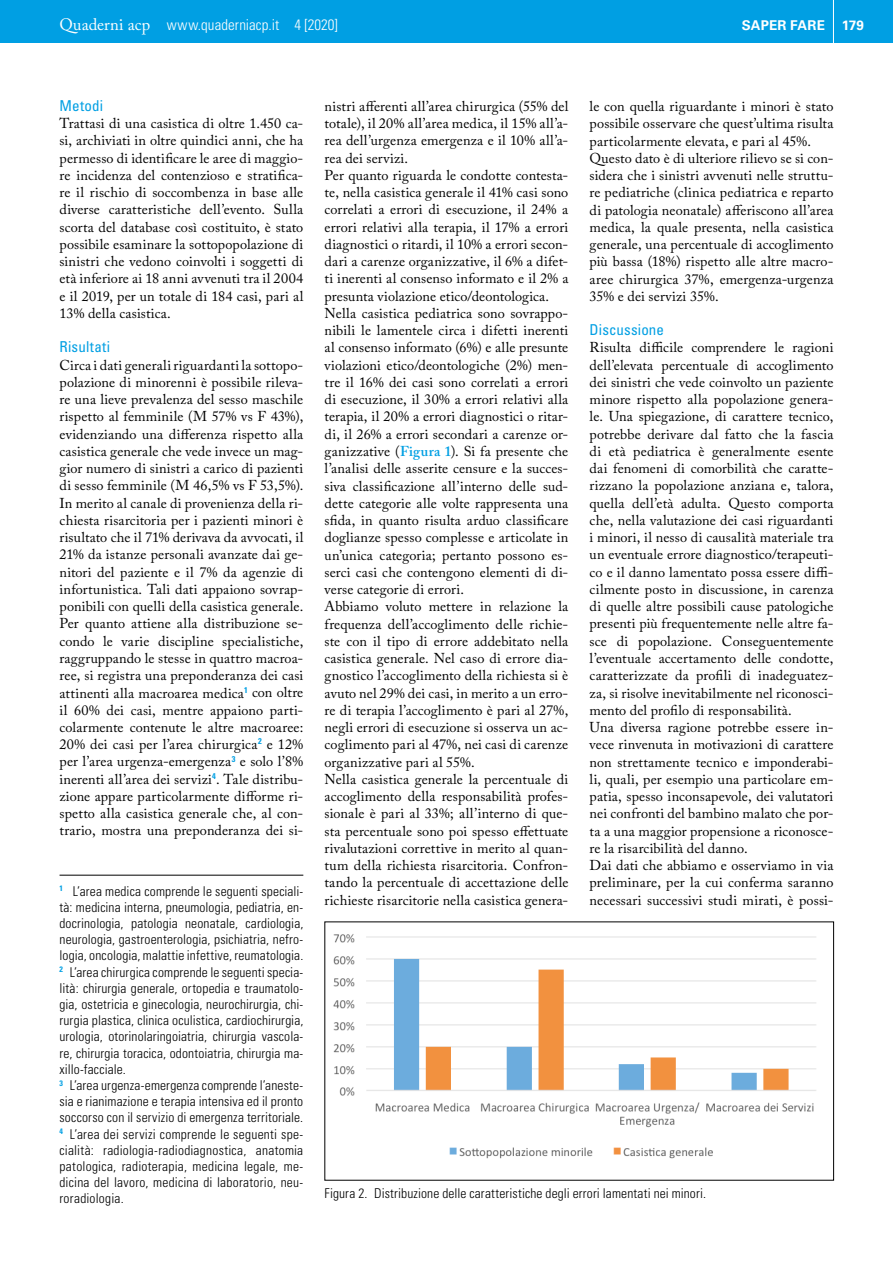
<style>
.page{position:relative;width:893px;height:1263px;background:#fff}
.page>*{position:absolute;margin:0;border:0;box-sizing:border-box;transform-origin:0 0}
.t1{font:300 condensed 15px "Univers LT Std";letter-spacing:.005em;color:#fff}
.t2{font:condensed 15px "Univers LT Std";letter-spacing:.01em;color:#009fe3}
.t3{font:14.25px/17.2px "Adobe Caslon Pro";letter-spacing:.01em;color:#000}
.t4{font:300 condensed 13.5px/16.2px "Univers LT Std";letter-spacing:.01em;color:#000}
.t5{font:700 13.5px "Univers LT Std";letter-spacing:.01em;color:#fff}
.s1{font-family:"Adobe Caslon Pro";font-weight:400;font-stretch:normal;font-size:16.5px}
.s2{font-style:inherit}
.s3{font-weight:600;color:#009fe3}
</style>
<div class="page">
<div style="left:0;top:0;width:893px;height:43px;background:#009fe3"></div>
<hr style="left:833px;top:0;width:1px;height:48px;background:#fff">
<hr style="left:60px;top:875px;width:243px;height:1px;background:#000">
<img style="left:333px;top:934px;width:483px;height:225px">
<p class="t1" style="left:60px;top:15px;width:280px"><span class="s1">Quaderni acp</span> www.quaderniacp.it <span class="s2">4 [2020]</span></p>
<p class="t5" style="left:742px;top:17px;width:85px">SAPER FARE</p>
<p class="t5" style="left:842px;top:17px;width:24px">179</p>
<p class="t2" style="left:60px;top:96px;width:45px">Metodi</p>
<p class="t3" style="left:60px;top:115px;width:245px;text-align:justify">Trattasi di una casistica di oltre 1.450 ca&shy;si, archiviati in oltre quindici anni, che ha permesso di identificare le aree di maggio&shy;re incidenza del contenzioso e stratifica&shy;re il rischio di soccombenza in base alle diverse caratteristiche dell’evento. Sulla scorta del database così costituito, è stato possibile esaminare la sottopopolazione di sinistri che vedono coinvolti i soggetti di età inferiore ai 18 anni avvenuti tra il 2004 e il 2019, per un totale di 184 casi, pari al 13% della casistica.</p>
<p class="t2" style="left:60px;top:337px;width:52px">Risultati</p>
<p class="t3" style="left:60px;top:356px;width:245px;text-align:justify">Circa i dati generali riguardanti la sottopo&shy;polazione di minorenni è possibile rileva&shy;re una lieve prevalenza del sesso maschile rispetto al femminile (M 57% vs F 43%), evidenziando una differenza rispetto alla casistica generale che vede invece un mag&shy;gior numero di sinistri a carico di pazienti di sesso femminile (M 46,5% vs F 53,5%).<br>In merito al canale di provenienza della ri&shy;chiesta risarcitoria per i pazienti minori è risultato che il 71% derivava da avvocati, il 21% da istanze personali avanzate dai ge&shy;nitori del paziente e il 7% da agenzie di infortunistica. Tali dati appaiono sovrap&shy;ponibili con quelli della casistica generale.<br>Per quanto attiene alla distribuzione se&shy;condo le varie discipline specialistiche, raggruppando le stesse in quattro macroa&shy;ree, si registra una preponderanza dei casi attinenti alla macroarea medica<sup>1</sup> con oltre il 60% dei casi, mentre appaiono parti&shy;colarmente contenute le altre macroaree:<br>20% dei casi per l’area chirurgica<sup>2</sup> e 12% per l’area urgenza-emergenza<sup>3</sup> e solo l’8% inerenti all’area dei servizi<sup>4</sup>. Tale distribu&shy;zione appare particolarmente difforme ri&shy;spetto alla casistica generale che, al con&shy;trario, mostra una preponderanza dei si-</p>
<p class="t4" style="left:60px;top:883px;width:245px"><sup>1</sup> L’area medica comprende le seguenti speciali&shy;tà: medicina interna, pneumologia, pediatria, en&shy;docrinologia, patologia neonatale, cardiologia, neurologia, gastroenterologia, psichiatria, nefro&shy;logia, oncologia, malattie infettive, reumatologia.<br><sup>2</sup> L’area chirurgica comprende le seguenti specia&shy;lità: chirurgia generale, ortopedia e traumatolo&shy;gia, ostetricia e ginecologia, neurochirurgia, chi&shy;rurgia plastica, clinica oculistica, cardiochirurgia, urologia, otorinolaringoiatria, chirurgia vascola&shy;re, chirurgia toracica, odontoiatria, chirurgia ma&shy;xillo-facciale.<br><sup>3</sup> L’area urgenza-emergenza comprende l’aneste&shy;sia e rianimazione e terapia intensiva ed il pronto soccorso con il servizio di emergenza territoriale.<br><sup>4</sup> L’area dei servizi comprende le seguenti spe&shy;cialità: radiologia-radiodiagnostica, anatomia patologica, radioterapia, medicina legale, me&shy;dicina del lavoro, medicina di laboratorio, neu&shy;roradiologia.</p>
<p class="t3" style="left:325px;top:97px;width:245px">nistri afferenti all’area chirurgica (55% del totale), il 20% all’area medica, il 15% all’a&shy;rea dell’urgenza emergenza e il 10% all’a&shy;rea dei servizi.<br>Per quanto riguarda le condotte contesta&shy;te, nella casistica generale il 41% casi sono correlati a errori di esecuzione, il 24% a errori relativi alla terapia, il 17% a errori diagnostici o ritardi, il 10% a errori secon&shy;dari a carenze organizzative, il 6% a difet&shy;ti inerenti al consenso informato e il 2% a presunta violazione etico/deontologica.<br>Nella casistica pediatrica sono sovrappo&shy;nibili le lamentele circa i difetti inerenti al consenso informato (6%) e alle presunte violazioni etico/deontologiche (2%) men&shy;tre il 16% dei casi sono correlati a errori di esecuzione, il 30% a errori relativi alla terapia, il 20% a errori diagnostici o ritar&shy;di, il 26% a errori secondari a carenze or&shy;ganizzative (<span class="s3">Figura 1</span>). Si fa presente che l’analisi delle asserite censure e la succes&shy;siva classificazione all’interno delle sud&shy;dette categorie alle volte rappresenta una sfida, in quanto risulta arduo classificare doglianze spesso complesse e articolate in un’unica categoria; pertanto possono es&shy;serci casi che contengono elementi di di&shy;verse categorie di errori.<br>Abbiamo voluto mettere in relazione la frequenza dell’accoglimento delle richie&shy;ste con il tipo di errore addebitato nella casistica generale. Nel caso di errore dia&shy;gnostico l’accoglimento della richiesta si è avuto nel 29% dei casi, in merito a un erro&shy;re di terapia l’accoglimento è pari al 27%, negli errori di esecuzione si osserva un ac&shy;coglimento pari al 47%, nei casi di carenze organizzative pari al 55%.<br>Nella casistica generale la percentuale di accoglimento della responsabilità profes&shy;sionale è pari al 33%; all’interno di que&shy;sta percentuale sono poi spesso effettuate rivalutazioni correttive in merito al quan&shy;tum della richiesta risarcitoria. Confron&shy;tando la percentuale di accettazione delle richieste risarcitorie nella casistica genera-</p>
<p class="t3" style="left:590px;top:98px;width:245px">le con quella riguardante i minori è stato possibile osservare che quest’ultima risulta particolarmente elevata, e pari al 45%.<br>Questo dato è di ulteriore rilievo se si con&shy;sidera che i sinistri avvenuti nelle struttu&shy;re pediatriche (clinica pediatrica e reparto di patologia neonatale) afferiscono all’area medica, la quale presenta, nella casistica generale, una percentuale di accoglimento più bassa (18%) rispetto alle altre macro&shy;aree chirurgica 37%, emergenza-urgenza 35% e dei servizi 35%.</p>
<p class="t2" style="left:590px;top:320px;width:76px">Discussione</p>
<p class="t3" style="left:590px;top:339px;width:245px">Risulta difficile comprendere le ragioni dell’elevata percentuale di accoglimento dei sinistri che vede coinvolto un paziente minore rispetto alla popolazione genera&shy;le. Una spiegazione, di carattere tecnico, potrebbe derivare dal fatto che la fascia di età pediatrica è generalmente esente dai fenomeni di comorbilità che caratte&shy;rizzano la popolazione anziana e, talora, quella dell’età adulta. Questo comporta che, nella valutazione dei casi riguardanti i minori, il nesso di causalità materiale tra un eventuale errore diagnostico/terapeuti&shy;co e il danno lamentato possa essere diffi&shy;cilmente posto in discussione, in carenza di quelle altre possibili cause patologiche presenti più frequentemente nelle altre fa&shy;sce di popolazione. Conseguentemente l’eventuale accertamento delle condotte, caratterizzate da profili di inadeguatez&shy;za, si risolve inevitabilmente nel riconosci&shy;mento del profilo di responsabilità.<br>Una diversa ragione potrebbe essere in&shy;vece rinvenuta in motivazioni di carattere non strettamente tecnico e imponderabi&shy;li, quali, per esempio una particolare em&shy;patia, spesso inconsapevole, dei valutatori nei confronti del bambino malato che por&shy;ta a una maggior propensione a riconosce&shy;re la risarcibilità del danno.<br>Dai dati che abbiamo e osserviamo in via preliminare, per la cui conferma saranno necessari successivi studi mirati, è possi-</p>
<p class="t4" style="left:325px;top:1185px;width:383px">Figura 2. Distribuzione delle caratteristiche degli errori lamentati nei minori.</p>
</div>
